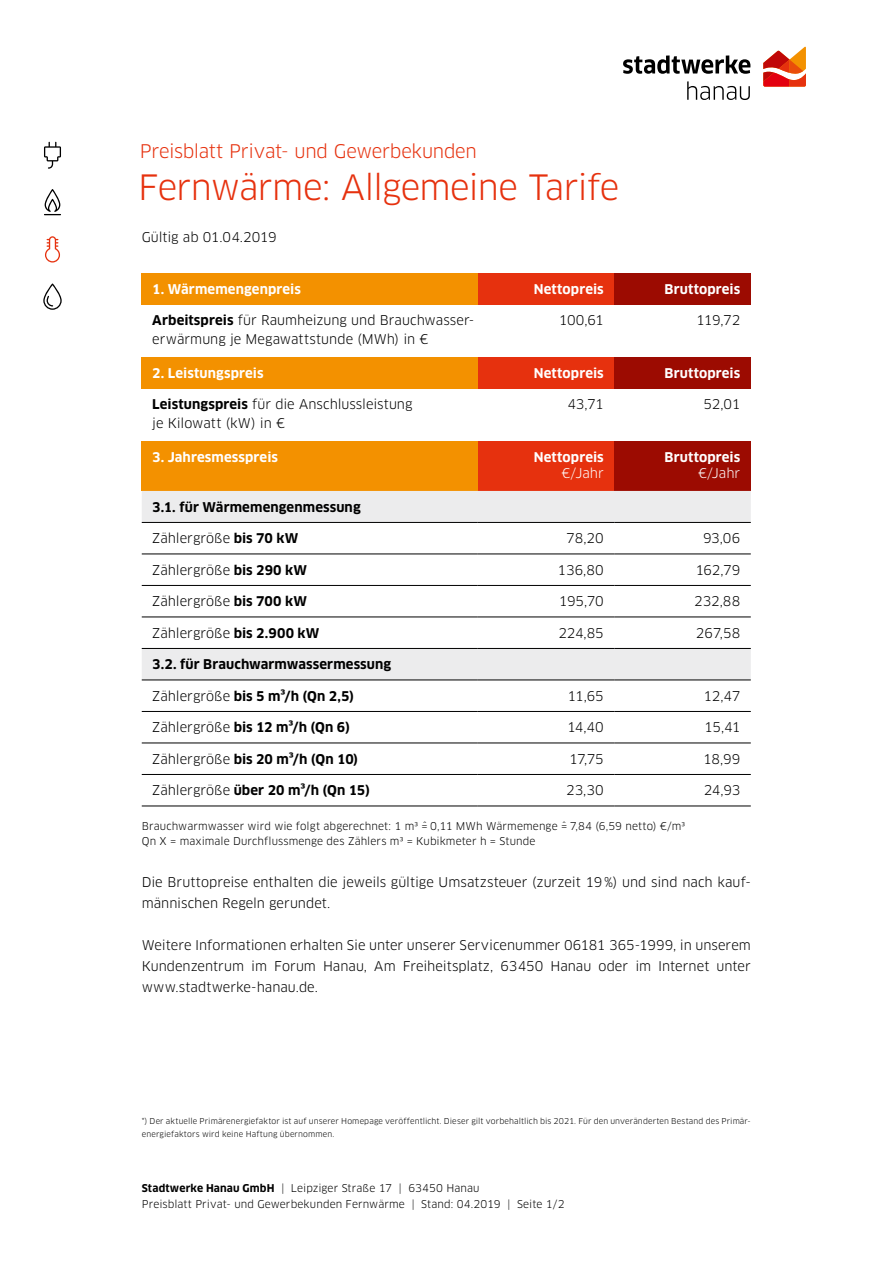
<style>
.page{position:relative;width:893px;height:1263px;background:#fff}
.page>*{position:absolute;margin:0;border:0;box-sizing:border-box;transform-origin:0 0}
.t1{font:34.2px "Clan OT";letter-spacing:-.02em;color:#e6310e}
.t2{font:18.3px "Clan OT";letter-spacing:-.02em;color:#e6310e}
.t3{font:13.2px/21px "Clan OT";color:#000}
.t4{font:700 13.2px "Clan OT";letter-spacing:.005em;color:#000}
.t5{font:700 13.2px "Clan OT";letter-spacing:.01em;color:#fff}
.t6{font:13.2px "Clan OT";color:#fff}
.t7{font:10.5px/15.8px "Clan OT";letter-spacing:.01em;color:#000}
.t8{font:7.8px/13.2px "Clan OT";letter-spacing:.015em;color:#000}
.s1{font-weight:700}
.s2{font-weight:400}
</style>
<div class="page">
<svg style="left:43px;top:283px;width:19px;height:27px"></svg>
<svg style="left:45px;top:236px;width:15px;height:27px"></svg>
<svg style="left:44px;top:189px;width:17px;height:26px"></svg>
<svg style="left:44px;top:142px;width:17px;height:27px"></svg>
<svg style="left:623px;top:55px;width:127px;height:45px"></svg>
<svg style="left:763px;top:47px;width:43px;height:40px"></svg>
<div style="left:142px;top:441px;width:336px;height:50px;background:#f39100"></div>
<div style="left:478px;top:441px;width:136px;height:50px;background:#e6310e"></div>
<div style="left:614px;top:441px;width:137px;height:50px;background:#9c0b01"></div>
<svg style="left:142px;top:491px;width:609px;height:189px"></svg>
<hr style="left:142px;top:711px;width:336px;height:1px;background:#000">
<hr style="left:478px;top:711px;width:136px;height:1px;background:#000">
<hr style="left:614px;top:711px;width:137px;height:1px;background:#000">
<hr style="left:142px;top:743px;width:336px;height:1px;background:#000">
<hr style="left:478px;top:743px;width:136px;height:1px;background:#000">
<hr style="left:614px;top:743px;width:137px;height:1px;background:#000">
<hr style="left:142px;top:774px;width:336px;height:1px;background:#000">
<hr style="left:478px;top:774px;width:136px;height:1px;background:#000">
<hr style="left:614px;top:774px;width:137px;height:1px;background:#000">
<hr style="left:142px;top:522px;width:336px;height:1px;background:#000">
<hr style="left:478px;top:522px;width:136px;height:1px;background:#000">
<hr style="left:614px;top:522px;width:137px;height:1px;background:#000">
<hr style="left:142px;top:648px;width:336px;height:1px;background:#000">
<hr style="left:478px;top:648px;width:136px;height:1px;background:#000">
<hr style="left:614px;top:648px;width:137px;height:1px;background:#000">
<hr style="left:142px;top:680px;width:336px;height:1px;background:#000">
<hr style="left:478px;top:680px;width:136px;height:1px;background:#000">
<hr style="left:614px;top:680px;width:137px;height:1px;background:#000">
<hr style="left:142px;top:554px;width:336px;height:1px;background:#000">
<hr style="left:478px;top:554px;width:136px;height:1px;background:#000">
<hr style="left:614px;top:554px;width:137px;height:1px;background:#000">
<hr style="left:142px;top:585px;width:336px;height:1px;background:#000">
<hr style="left:478px;top:585px;width:136px;height:1px;background:#000">
<hr style="left:614px;top:585px;width:137px;height:1px;background:#000">
<hr style="left:142px;top:617px;width:336px;height:1px;background:#000">
<hr style="left:478px;top:617px;width:136px;height:1px;background:#000">
<hr style="left:614px;top:617px;width:137px;height:1px;background:#000">
<hr style="left:142px;top:806px;width:336px;height:1px;background:#000">
<hr style="left:478px;top:806px;width:136px;height:1px;background:#000">
<hr style="left:614px;top:806px;width:137px;height:1px;background:#000">
<div style="left:142px;top:357px;width:336px;height:31px;background:#f39100"></div>
<div style="left:478px;top:357px;width:136px;height:31px;background:#e6310e"></div>
<div style="left:614px;top:357px;width:137px;height:31px;background:#9c0b01"></div>
<div style="left:142px;top:273px;width:336px;height:31px;background:#f39100"></div>
<div style="left:478px;top:273px;width:136px;height:31px;background:#e6310e"></div>
<div style="left:614px;top:273px;width:137px;height:31px;background:#9c0b01"></div>
<h2 class="t2" style="left:140px;top:140px;width:338px">Preisblatt Privat- und Gewerbekunden</h2>
<h1 class="t1" style="left:138px;top:166px;width:483px">Fernwärme: Allgemeine Tarife</h1>
<p class="t3" style="left:142px;top:226px;width:136px">Gültig ab 01.04.2019</p>
<p class="t5" style="left:152px;top:281px;width:150px">1. Wärmemengenpreis</p>
<p class="t5" style="left:534px;top:281px;width:71px">Nettopreis</p>
<p class="t5" style="left:664px;top:281px;width:77px">Bruttopreis</p>
<p class="t3" style="left:152px;top:311px;width:323px;line-height:18.3px"><span class="s1">Arbeitspreis</span> für Raumheizung und Brauchwasser&shy;erwärmung je Megawattstunde (MWh) in €</p>
<p class="t3" style="left:559px;top:310px;width:46px">100,61</p>
<p class="t3" style="left:696px;top:310px;width:46px">119,72</p>
<p class="t5" style="left:152px;top:365px;width:113px">2. Leistungspreis</p>
<p class="t5" style="left:534px;top:365px;width:71px">Nettopreis</p>
<p class="t5" style="left:664px;top:365px;width:77px">Bruttopreis</p>
<p class="t3" style="left:152px;top:395px;width:262px;line-height:18.3px"><span class="s1">Leistungspreis</span> für die Anschlussleistung je Kilowatt (kW) in €</p>
<p class="t3" style="left:568px;top:394px;width:38px">43,71</p>
<p class="t3" style="left:703px;top:394px;width:38px">52,01</p>
<p class="t5" style="left:152px;top:449px;width:127px">3. Jahresmesspreis</p>
<p class="t5" style="left:534px;top:449px;width:71px">Nettopreis</p>
<p class="t6" style="left:561px;top:465px;width:44px">€/Jahr</p>
<p class="t5" style="left:664px;top:449px;width:77px">Bruttopreis</p>
<p class="t6" style="left:698px;top:465px;width:44px">€/Jahr</p>
<p class="t4" style="left:152px;top:499px;width:210px">3.1. für Wärmemengenmessung</p>
<p class="t3" style="left:152px;top:528px;width:148px">Zählergröße <span class="s1">bis 70 kW</span></p>
<p class="t3" style="left:566px;top:528px;width:39px">78,20</p>
<p class="t3" style="left:703px;top:528px;width:39px">93,06</p>
<p class="t3" style="left:152px;top:559px;width:156px">Zählergröße <span class="s1">bis 290 kW</span></p>
<p class="t3" style="left:558px;top:559px;width:48px">136,80</p>
<p class="t3" style="left:695px;top:559px;width:46px">162,79</p>
<p class="t3" style="left:152px;top:591px;width:156px">Zählergröße <span class="s1">bis 700 kW</span></p>
<p class="t3" style="left:559px;top:591px;width:46px">195,70</p>
<p class="t3" style="left:694px;top:591px;width:48px">232,88</p>
<p class="t3" style="left:152px;top:622px;width:169px">Zählergröße <span class="s1">bis 2.900 kW</span></p>
<p class="t3" style="left:558px;top:622px;width:47px">224,85</p>
<p class="t3" style="left:696px;top:622px;width:46px">267,58</p>
<p class="t4" style="left:152px;top:657px;width:240px">3.2. für Brauchwarmwassermessung</p>
<p class="t4" style="left:152px;top:688px;width:203px"><span class="s2">Zählergröße</span> bis 5 m³/h (Qn 2,5)</p>
<p class="t3" style="left:567px;top:685px;width:38px">11,65</p>
<p class="t3" style="left:703px;top:685px;width:38px">12,47</p>
<p class="t4" style="left:152px;top:720px;width:199px"><span class="s2">Zählergröße</span> bis 12 m³/h (Qn 6)</p>
<p class="t3" style="left:567px;top:717px;width:38px">14,40</p>
<p class="t3" style="left:704px;top:717px;width:38px">15,41</p>
<p class="t4" style="left:152px;top:751px;width:208px"><span class="s2">Zählergröße</span> bis 20 m³/h (Qn 10)</p>
<p class="t3" style="left:569px;top:748px;width:36px">17,75</p>
<p class="t3" style="left:703px;top:748px;width:39px">18,99</p>
<p class="t4" style="left:152px;top:783px;width:219px"><span class="s2">Zählergröße</span> über 20 m³/h (Qn 15)</p>
<p class="t3" style="left:566px;top:780px;width:39px">23,30</p>
<p class="t3" style="left:704px;top:780px;width:38px">24,93</p>
<p class="t7" style="left:142px;top:818px;width:545px">Brauchwarmwasser wird wie folgt abgerechnet: 1 m3 =ˆ 0,11 MWh Wärmemenge =ˆ 7,84 (6,59 netto) €/m3<br>Qn X = maximale Durchflussmenge des Zählers m3 = Kubikmeter h = Stunde</p>
<p class="t3" style="left:142px;top:872px;width:610px">Die Bruttopreise enthalten die jeweils gültige Umsatzsteuer (zurzeit 19%) und sind nach kauf&shy;männischen Regeln gerundet.</p>
<p class="t3" style="left:142px;top:935px;width:611px;text-align:justify">Weitere Informationen erhalten Sie unter unserer Servicenummer 06181 365-1999, in unserem Kundenzentrum im Forum Hanau, Am Freiheitsplatz, 63450 Hanau oder im Internet unter www.stadtwerke-hanau.de.</p>
<p class="t8" style="left:142px;top:1114px;width:611px">*) Der aktuelle Primärenergiefaktor ist auf unserer Homepage veröffentlicht. Dieser gilt vorbehaltlich bis 2021. Für den unveränderten Bestand des Primär&shy;energiefaktors wird keine Haftung übernommen.</p>
<p class="t7" style="left:142px;top:1180px;width:424px"><span class="s1">Stadtwerke Hanau GmbH</span> | Leipziger Straße 17 | 63450 Hanau<br>Preisblatt Privat- und Gewerbekunden Fernwärme | Stand: 04.2019 | Seite 1/2</p>
</div>
